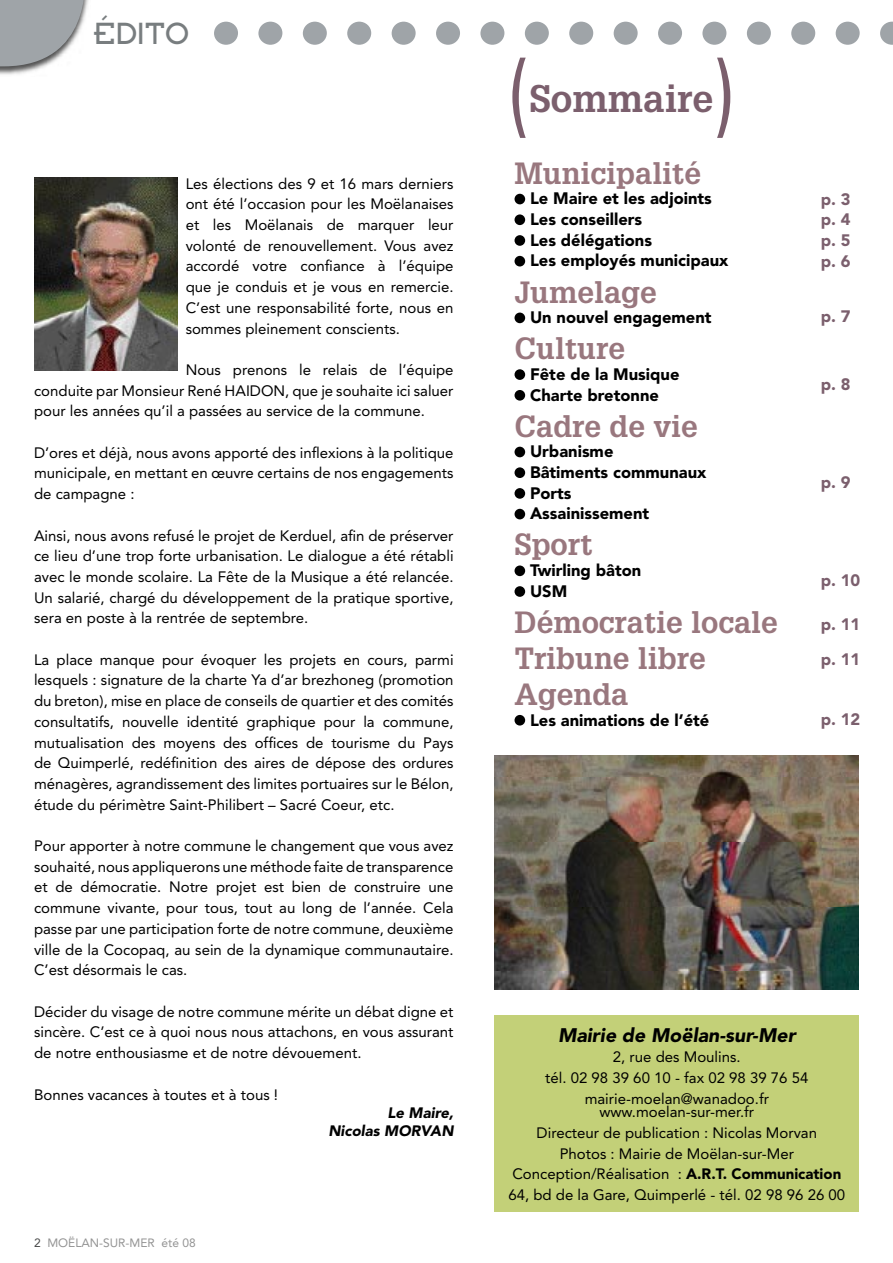
<style>
.page{position:relative;width:893px;height:1263px;background:#fff}
.page>*{position:absolute;margin:0;border:0;box-sizing:border-box;transform-origin:0 0}
.t1{font:800 150px "Avenir";color:#9fa4a8}
.t2{font:700 37.5px "Glypha";color:#7b5f6d}
.t3{font:700 30px/36px "Glypha";color:#99777e}
.t4{font:30px "Broadband ICG";letter-spacing:.03em;color:#787d7f}
.t5{font:italic 900 19.5px "Avenir";color:#000}
.t6{font:900 16.5px/20.7px "Avenir";color:#000}
.t7{font:900 16.5px/20.7px "Avenir";color:#7b5f6d;text-align:justify}
.t8{font:15px/20.7px "Avenir";color:#000;text-align:justify}
.t9{font:italic 900 15px/18px "Avenir";color:#000;text-align:right}
.t10{font:12px "Avenir";color:#939393}
.s1{color:#474848}
.s2{font-weight:900}
</style>
<div class="page">
<img style="left:0;top:66px;width:46px;height:9px">
<svg style="left:0;top:0;width:89px;height:66px"></svg>
<img style="left:34px;top:177px;width:143px;height:193px">
<div style="left:514px;top:194px;width:11px;height:10px;background:#000;border-radius:50%"></div>
<div style="left:514px;top:214px;width:11px;height:11px;background:#000;border-radius:50%"></div>
<div style="left:514px;top:235px;width:11px;height:11px;background:#000;border-radius:50%"></div>
<div style="left:514px;top:256px;width:11px;height:10px;background:#000;border-radius:50%"></div>
<div style="left:514px;top:313px;width:11px;height:10px;background:#000;border-radius:50%"></div>
<div style="left:514px;top:369px;width:11px;height:11px;background:#000;border-radius:50%"></div>
<div style="left:514px;top:390px;width:11px;height:11px;background:#000;border-radius:50%"></div>
<div style="left:514px;top:447px;width:11px;height:10px;background:#000;border-radius:50%"></div>
<div style="left:514px;top:467px;width:11px;height:11px;background:#000;border-radius:50%"></div>
<div style="left:514px;top:488px;width:11px;height:11px;background:#000;border-radius:50%"></div>
<div style="left:514px;top:509px;width:11px;height:10px;background:#000;border-radius:50%"></div>
<div style="left:514px;top:565px;width:11px;height:11px;background:#000;border-radius:50%"></div>
<div style="left:514px;top:586px;width:11px;height:11px;background:#000;border-radius:50%"></div>
<div style="left:514px;top:715px;width:11px;height:10px;background:#000;border-radius:50%"></div>
<div style="left:495px;top:1015px;width:364px;height:196px;background:#c3d078"></div>
<img style="left:495px;top:755px;width:364px;height:235px">
<svg style="left:717px;top:58px;width:13px;height:80px"></svg>
<svg style="left:512px;top:58px;width:14px;height:80px"></svg>
<h3 class="t4" style="left:94px;top:16px;width:97px">ÉDITO</h3>
<h1 class="t1" style="left:204px;top:-97px;width:712px">................</h1>
<p class="t8" style="left:186px;top:173px;width:269px">Les élections des 9 et 16 mars derniers ont été l’occasion pour les Moëlanaises et les Moëlanais de marquer leur volonté de renouvellement. Vous avez accordé votre confiance à l’équipe que je conduis et je vous en remercie.<br>C’est une responsabilité forte, nous en sommes pleinement conscients.</p>
<p class="t8" style="left:34px;top:359px;width:421px;text-indent:152px">Nous prenons le relais de l’équipe conduite par Monsieur René HAIDON, que je souhaite ici saluer pour les années qu’il a passées au service de la commune.</p>
<p class="t8" style="left:34px;top:442px;width:421px">D’ores et déjà, nous avons apporté des inflexions à la politique municipale, en mettant en œuvre certains de nos engagements de campagne :</p>
<p class="t8" style="left:34px;top:525px;width:421px">Ainsi, nous avons refusé le projet de Kerduel, afin de préserver ce lieu d’une trop forte urbanisation. Le dialogue a été rétabli avec le monde scolaire. La Fête de la Musique a été relancée.<br>Un salarié, chargé du développement de la pratique sportive, sera en poste à la rentrée de septembre.</p>
<p class="t8" style="left:34px;top:649px;width:421px">La place manque pour évoquer les projets en cours, parmi lesquels : signature de la charte Ya d’ar brezhoneg (promotion du breton), mise en place de conseils de quartier et des comités consultatifs, nouvelle identité graphique pour la commune, mutualisation des moyens des offices de tourisme du Pays de Quimperlé, redéfinition des aires de dépose des ordures ménagères, agrandissement des limites portuaires sur le Bélon, étude du périmètre Saint-Philibert – Sacré Coeur, etc.</p>
<p class="t8" style="left:34px;top:835px;width:421px">Pour apporter à notre commune le changement que vous avez souhaité, nous appliquerons une méthode faite de transparence et de démocratie. Notre projet est bien de construire une commune vivante, pour tous, tout au long de l’année. Cela passe par une participation forte de notre commune, deuxième ville de la Cocopaq, au sein de la dynamique communautaire.<br>C’est désormais le cas.</p>
<p class="t8" style="left:34px;top:1001px;width:421px">Décider du visage de notre commune mérite un débat digne et sincère. C’est ce à quoi nous nous attachons, en vous assurant de notre enthousiasme et de notre dévouement.</p>
<p class="t8" style="left:34px;top:1084px;width:246px">Bonnes vacances à toutes et à tous !</p>
<p class="t9" style="left:328px;top:1103px;width:127px">Le Maire,<br>Nicolas MORVAN</p>
<p class="t10" style="left:34px;top:1235px;width:163px"><span class="s1">2</span> MOËLAN-SUR-MER été 08</p>
<h2 class="t2" style="left:529px;top:75px;width:185px">Sommaire</h2>
<h3 class="t3" style="left:514px;top:154px;width:188px">Municipalité</h3>
<p class="t6" style="left:530px;top:188px;width:200px">Le Maire et les adjoints<br>Les conseillers<br>Les délégations<br>Les employés municipaux</p>
<h3 class="t3" style="left:514px;top:273px;width:144px">Jumelage</h3>
<p class="t6" style="left:530px;top:307px;width:183px">Un nouvel engagement</p>
<h3 class="t3" style="left:514px;top:330px;width:112px">Culture</h3>
<p class="t6" style="left:530px;top:364px;width:151px">Fête de la Musique<br>Charte bretonne</p>
<h3 class="t3" style="left:514px;top:407px;width:185px">Cadre de vie</h3>
<p class="t6" style="left:530px;top:441px;width:178px">Urbanisme<br>Bâtiments communaux<br>Ports<br>Assainissement</p>
<h3 class="t3" style="left:514px;top:526px;width:80px">Sport</h3>
<p class="t6" style="left:530px;top:560px;width:113px">Twirling bâton<br>USM</p>
<h3 class="t3" style="left:514px;top:603px;width:265px">Démocratie locale<br>Tribune libre<br>Agenda</h3>
<p class="t6" style="left:530px;top:709px;width:181px">Les animations de l’été</p>
<p class="t7" style="left:821px;top:188px;width:31px">p. 3 p. 4 p. 5 p. 6</p>
<p class="t7" style="left:821px;top:306px;width:31px">p. 7</p>
<p class="t7" style="left:821px;top:374px;width:31px">p. 8</p>
<p class="t7" style="left:821px;top:471px;width:31px">p. 9</p>
<p class="t7" style="left:821px;top:569px;width:41px">p. 10</p>
<p class="t7" style="left:821px;top:607px;width:41px;line-height:35.1px">p. 11 p. 11</p>
<p class="t7" style="left:821px;top:709px;width:41px">p. 12</p>
<h3 class="t5" style="left:558px;top:1023px;width:239px">Mairie de Moëlan-sur-Mer</h3>
<p class="t8" style="left:545px;top:1047px;width:265px;text-align:center">2, rue des Moulins.<br>tél. 02 98 39 60 10 - fax 02 98 39 76 54 mairie-moelan@wanadoo.fr</p>
<p class="t8" style="left:508px;top:1101px;width:338px;text-align:center">www.moelan-sur-mer.fr<br>Directeur de publication : Nicolas Morvan<br>Photos : Mairie de Moëlan-sur-Mer Conception/Réalisation : <span class="s2">A.R.T. Communication </span>64, bd de la Gare, Quimperlé - tél. 02 98 96 26 00</p>
</div>
